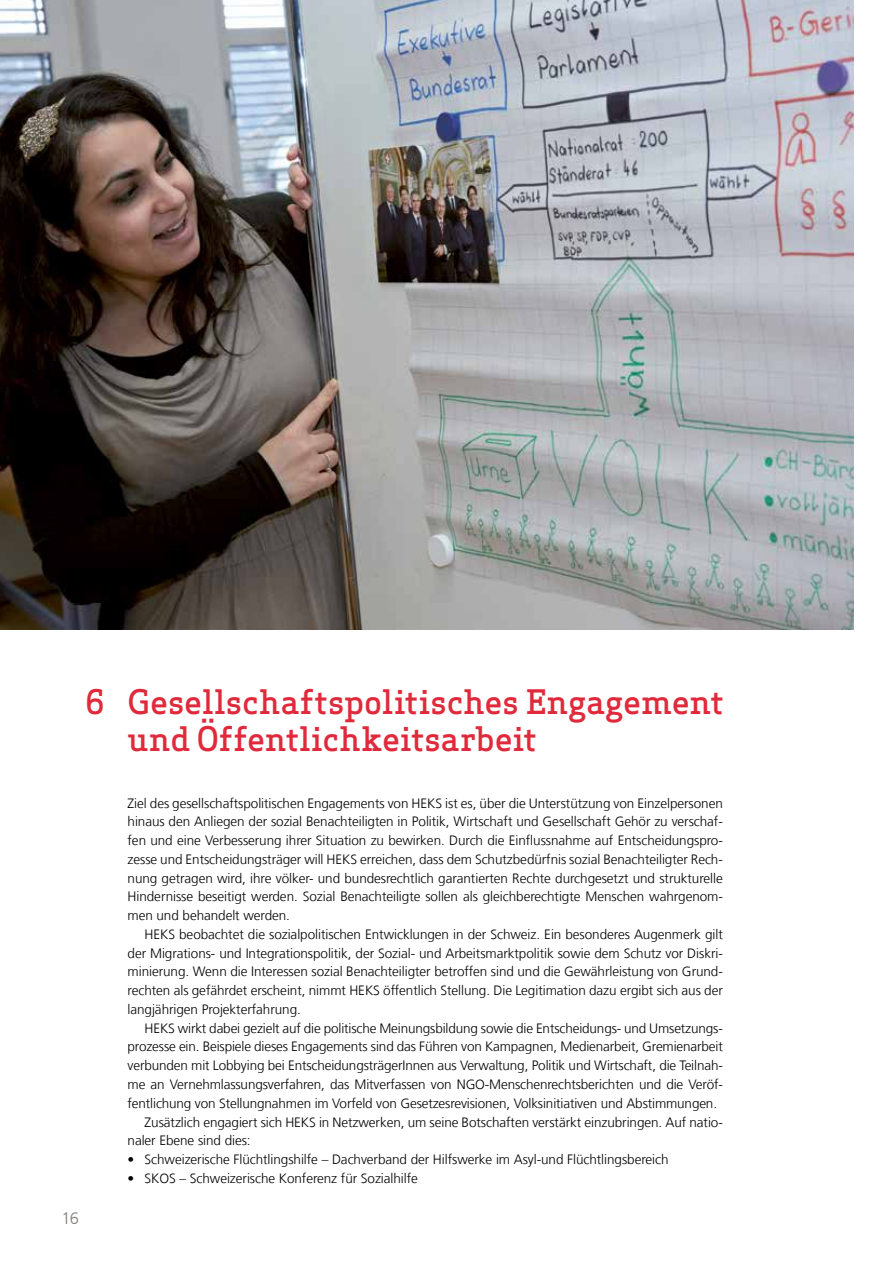
<style>
.page{position:relative;width:893px;height:1263px;background:#fff}
.page>*{position:absolute;margin:0;border:0;box-sizing:border-box;transform-origin:0 0}
.t1{font:500 33px/37.5px "Apex Serif";letter-spacing:-.005em;color:#e02a3b}
.t2{font:300 16.5px "Frutiger LT Com";color:#807c7a}
.t3{font:300 13.5px/18.8px "Frutiger LT Com";letter-spacing:-.01em;color:#000;text-align:justify}
</style>
<div class="page">
<img style="left:0;top:0;width:854px;height:629px">
<h1 class="t1" style="left:128px;top:683px;width:598px;text-indent:-43px">6 Gesellschaftspolitisches Engagement und Öffentlichkeitsarbeit</h1>
<p class="t2" style="left:62px;top:1209px;width:19px">16</p>
<p class="t3" style="left:128px;top:794px;width:597px">Ziel des gesellschaftspolitischen Engagements von HEKS ist es, über die Unterstützung von Einzelpersonen hinaus den Anliegen der sozial Benachteiligten in Politik, Wirtschaft und Gesellschaft Gehör zu verschaf&shy;fen und eine Verbesserung ihrer Situation zu bewirken. Durch die Einflussnahme auf Entscheidungspro&shy;zesse und Entscheidungsträger will HEKS erreichen, dass dem Schutzbedürfnis sozial Benachteiligter Rech&shy;nung getragen wird, ihre völker- und bundesrechtlich garantierten Rechte durchgesetzt und strukturelle Hindernisse beseitigt werden. Sozial Benachteiligte sollen als gleichberechtigte Menschen wahrgenom&shy;men und behandelt werden.</p>
<p class="t3" style="left:128px;top:925px;width:597px;text-indent:17px">HEKS beobachtet die sozialpolitischen Entwicklungen in der Schweiz. Ein besonderes Augenmerk gilt der Migrations- und Integrationspolitik, der Sozial- und Arbeitsmarktpolitik sowie dem Schutz vor Diskri&shy;minierung. Wenn die Interessen sozial Benachteiligter betroffen sind und die Gewährleistung von Grund&shy;rechten als gefährdet erscheint, nimmt HEKS öffentlich Stellung. Die Legitimation dazu ergibt sich aus der langjährigen Projekterfahrung.</p>
<p class="t3" style="left:145px;top:1019px;width:580px">HEKS wirkt dabei gezielt auf die politische Meinungsbildung sowie die Entscheidungs- und Umsetzungs-</p>
<p class="t3" style="left:128px;top:1037px;width:597px">prozesse ein. Beispiele dieses Engagements sind das Führen von Kampagnen, Medienarbeit, Gremienarbeit</p>
<p class="t3" style="left:128px;top:1056px;width:597px">verbunden mit Lobbying bei EntscheidungsträgerInnen aus Verwaltung, Politik und Wirtschaft, die Teilnah-</p>
<p class="t3" style="left:128px;top:1075px;width:597px">me an Vernehmlassungsverfahren, das Mitverfassen von NGO-Menschenrechtsberichten und die Veröf-</p>
<p class="t3" style="left:128px;top:1094px;width:591px">fentlichung von Stellungnahmen im Vorfeld von Gesetzesrevisionen, Volksinitiativen und Abstimmungen.</p>
<p class="t3" style="left:145px;top:1112px;width:579px">Zusätzlich engagiert sich HEKS in Netzwerken, um seine Botschaften verstärkt einzubringen. Auf natio-</p>
<p class="t3" style="left:128px;top:1131px;width:125px">naler Ebene sind dies:</p>
<p class="t3" style="left:128px;top:1150px;width:542px">• Schweizerische Flüchtlingshilfe – Dachverband der Hilfswerke im Asyl-und Flüchtlingsbereich</p>
<p class="t3" style="left:128px;top:1169px;width:292px">• SKOS – Schweizerische Konferenz für Sozialhilfe</p>
</div>
